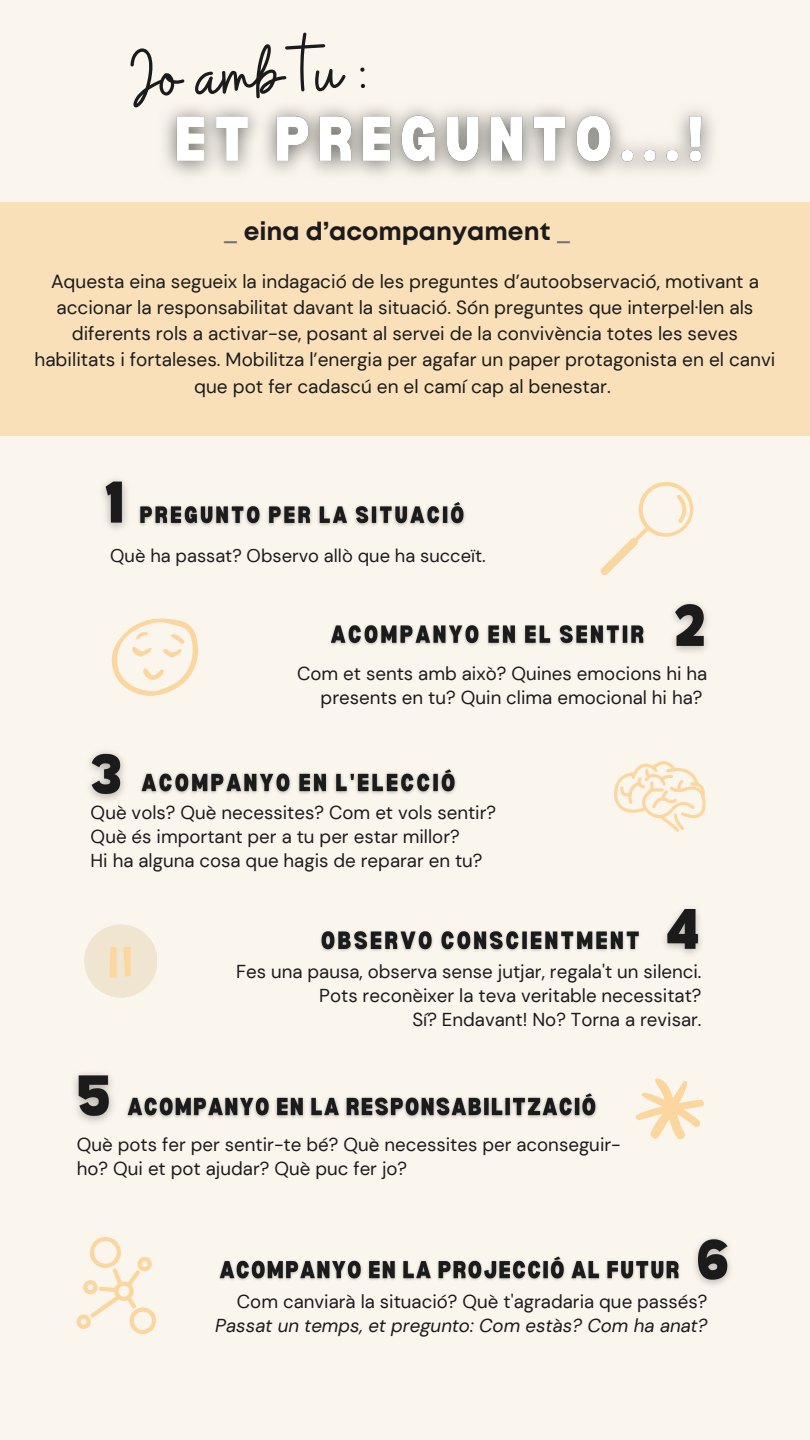
<style>
.page{position:relative;width:810px;height:1440px;background:#faf6ee}
.page>*{position:absolute;margin:0;border:0;box-sizing:border-box;transform-origin:0 0}
.t1{font:81.7px "Buffalo";color:#1c1b1b}
.t2{font:700 25px "Mont";color:#1c1b1b}
.t3{font:19px/26.2px "DM Sans";color:#1c1b1b;text-align:center}
.t4{font:18.7px/24px "DM Sans";color:#1c1b1b;text-align:right}
.t5{font:italic 18.7px "DM Sans";color:#1c1b1b}
.t6{font:18.3px "DM Sans";color:#1c1b1b}
.s1{font-weight:400;color:#737373}
</style>
<div class="page">
<svg style="left:614px;top:761px;width:92px;height:71px"></svg>
<svg style="left:601px;top:482px;width:92px;height:93px"></svg>
<svg style="left:112px;top:618px;width:86px;height:78px"></svg>
<svg style="left:635px;top:1078px;width:69px;height:62px"></svg>
<svg style="left:76px;top:1237px;width:80px;height:97px"></svg>
<img style="left:165px;top:107px;width:548px;height:68px">
<div style="left:0;top:202px;width:810px;height:233px;background:#f9e0b9"></div>
<svg style="left:84px;top:924px;width:73px;height:73px"></svg>
<img style="left:89px;top:751px;width:35px;height:49px">
<img style="left:74px;top:1073px;width:39px;height:49px">
<img style="left:673px;top:603px;width:34px;height:49px">
<img style="left:664px;top:908px;width:37px;height:46px">
<img style="left:138px;top:502px;width:327px;height:24px">
<img style="left:330px;top:625px;width:315px;height:20px">
<img style="left:140px;top:769px;width:317px;height:25px">
<img style="left:320px;top:931px;width:320px;height:20px">
<img style="left:127px;top:1093px;width:470px;height:25px">
<img style="left:102px;top:479px;width:25px;height:50px">
<img style="left:695px;top:1238px;width:36px;height:47px">
<img style="left:219px;top:1256px;width:461px;height:25px">
<h1 class="t1" style="left:129px;top:26px;width:238px;rotate:-2deg">Jo amb tu :</h1>
<p class="t2" style="left:224px;top:222px;width:347px"><span class="s1">_</span> eina d’acompanyament <span class="s1">_</span></p>
<p class="t3" style="left:35px;top:268px;width:742px">Aquesta eina segueix la indagació de les preguntes d’autoobservació, motivant a accionar la responsabilitat davant la situació. Són preguntes que interpel·len als diferents rols a activar-se, posant al servei de la convivència totes les seves habilitats i fortaleses. Mobilitza l’energia per agafar un paper protagonista en el canvi que pot fer cadascú en el camí cap al benestar.</p>
<p class="t6" style="left:110px;top:544px;width:377px">Què ha passat? Observo allò que ha succeït.</p>
<p class="t4" style="left:297px;top:661px;width:412px">Com et sents amb això? Quines emocions hi ha presents en tu? Quin clima emocional hi ha?</p>
<h4 class="t4" style="left:91px;top:801px;width:407px">Què vols? Què necessites? Com et vols sentir?</h4>
<p class="t4" style="left:91px;top:825px;width:371px">Què és important per a tu per estar millor?</p>
<p class="t4" style="left:91px;top:849px;width:394px">Hi ha alguna cosa que hagis de reparar en tu?</p>
<p class="t4" style="left:236px;top:960px;width:467px">Fes una pausa, observa sense jutjar, regala't un silenci.<br>Pots reconèixer la teva veritable necessitat?</p>
<p class="t4" style="left:412px;top:1008px;width:291px">Sí? Endavant! No? Torna a revisar.</p>
<p class="t4" style="left:77px;top:1132px;width:546px;text-align:left">Què pots fer per sentir-te bé? Què necessites per aconseguir&shy;ho? Qui et pot ajudar? Què puc fer jo?</p>
<p class="t4" style="left:237px;top:1290px;width:472px">Com canviarà la situació? Què t'agradaria que passés?</p>
<p class="t5" style="left:215px;top:1314px;width:494px">Passat un temps, et pregunto: Com estàs? Com ha anat?</p>
</div>
